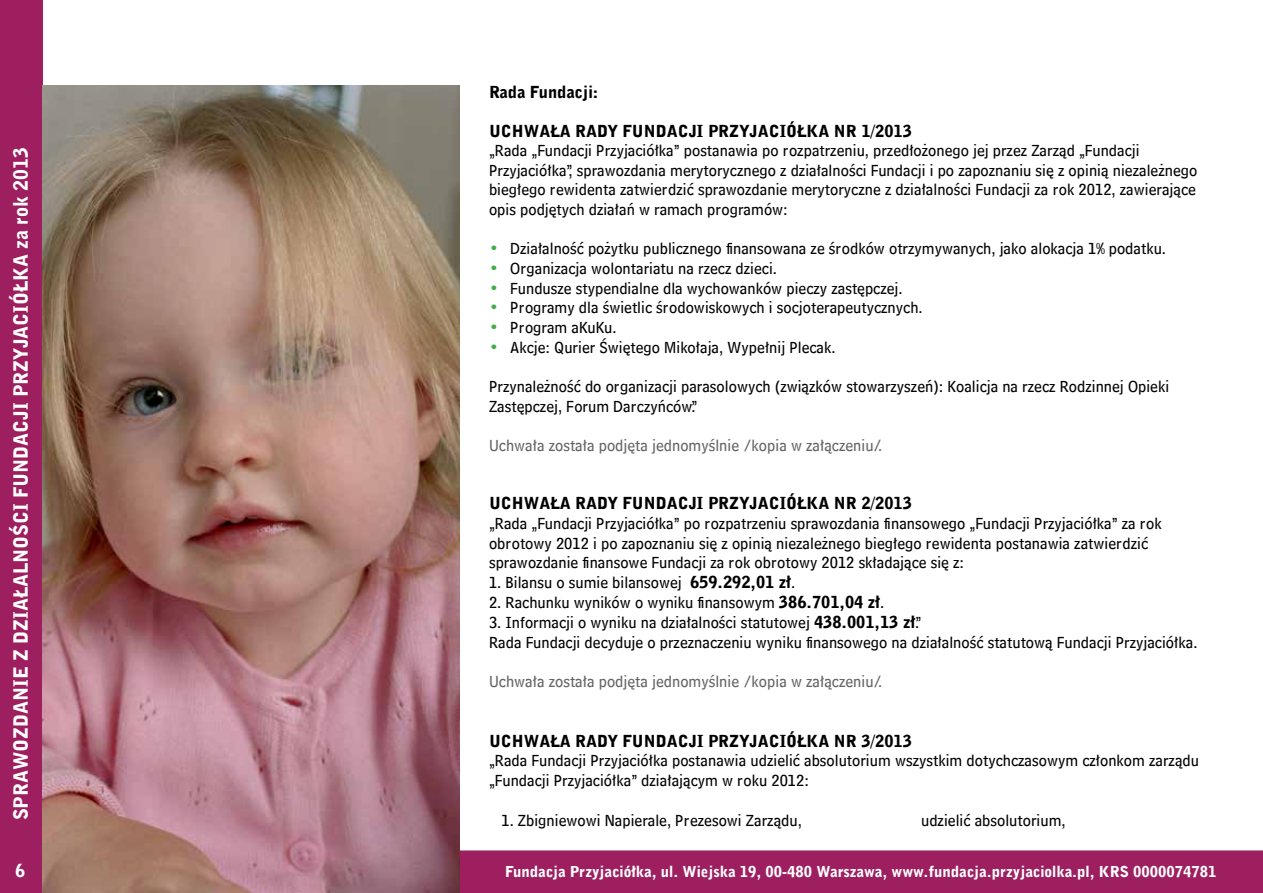
<style>
.page{position:relative;width:1263px;height:893px;background:#fff}
.page>*{position:absolute;margin:0;border:0;box-sizing:border-box;transform-origin:0 0}
.t1{font:19.5px "Bell Gothic Blk EU";color:#fff}
.t2{font:18px "Bell Gothic Blk EU";color:#fff}
.t3{font:16.5px/19.5px "Bell Cent Sub Cap EU";color:#000}
.t4{font:16.5px "Bell Gothic Blk EU";color:#000}
.t5{font:16.5px "Bell Cent Sub Cap EU";color:#646464}
.t6{font:15px "Bell Gothic Blk EU";color:#fff}
.s1{color:#41ad49}
.s2{font-family:"Bell Gothic Blk EU"}
</style>
<div class="page">
<div style="left:0;top:0;width:43px;height:893px;background:#9d1f60"></div>
<div style="left:41px;top:850px;width:1222px;height:43px;background:#9d1f60"></div>
<img style="left:43px;top:85px;width:416px;height:808px">
<p class="t1" style="left:9px;top:820px;width:674px;rotate:-90deg">SPRAWOZDANIE Z DZIAŁALNOŚCI FUNDACJI PRZYJACIÓŁKA za rok 2013</p>
<p class="t4" style="left:489px;top:81px;width:111px">Rada Fundacji:</p>
<p class="t4" style="left:489px;top:120px;width:424px">UCHWAŁA RADY FUNDACJI PRZYJACIÓŁKA NR 1/2013</p>
<p class="t3" style="left:489px;top:141px;width:710px">„Rada „Fundacji Przyjaciółka” postanawia po rozpatrzeniu, przedłożonego jej przez Zarząd „Fundacji Przyjaciółka”, sprawozdania merytorycznego z działalności Fundacji i po zapoznaniu się z opinią niezależnego biegłego rewidenta zatwierdzić sprawozdanie merytoryczne z działalności Fundacji za rok 2012, zawierające opis podjętych działań w ramach programów:</p>
<p class="t3" style="left:489px;top:238px;width:678px"><span class="s1">•</span> Działalność pożytku publicznego finansowana ze środków otrzymywanych, jako alokacja 1% podatku.</p>
<p class="t3" style="left:489px;top:258px;width:289px"><span class="s1">•</span> Organizacja wolontariatu na rzecz dzieci.</p>
<p class="t3" style="left:489px;top:278px;width:415px"><span class="s1">•</span> Fundusze stypendialne dla wychowanków pieczy zastępczej.</p>
<p class="t3" style="left:489px;top:298px;width:435px"><span class="s1">•</span> Programy dla świetlic środowiskowych i socjoterapeutycznych.</p>
<p class="t3" style="left:489px;top:318px;width:129px"><span class="s1">•</span> Program aKuKu.</p>
<p class="t3" style="left:489px;top:337px;width:348px"><span class="s1">•</span> Akcje: Qurier Świętego Mikołaja, Wypełnij Plecak.</p>
<p class="t3" style="left:489px;top:376px;width:682px">Przynależność do organizacji parasolowych (związków stowarzyszeń): Koalicja na rzecz Rodzinnej Opieki<br>Zastępczej, Forum Darczyńców.”</p>
<p class="t5" style="left:489px;top:435px;width:395px">Uchwała została podjęta jednomyślnie /kopia w załączeniu/.</p>
<p class="t4" style="left:489px;top:493px;width:424px">UCHWAŁA RADY FUNDACJI PRZYJACIÓŁKA NR 2/2013</p>
<p class="t3" style="left:489px;top:513px;width:674px">„Rada „Fundacji Przyjaciółka” po rozpatrzeniu sprawozdania finansowego „Fundacji Przyjaciółka” za rok obrotowy 2012 i po zapoznaniu się z opinią niezależnego biegłego rewidenta postanawia zatwierdzić sprawozdanie finansowe Fundacji za rok obrotowy 2012 składające się z:</p>
<p class="t3" style="left:489px;top:573px;width:308px">1. Bilansu o sumie bilansowej <span class="s2">659.292,01 zł</span>.</p>
<p class="t3" style="left:489px;top:592px;width:397px">2. Rachunku wyników o wyniku finansowym <span class="s2">386.701,04 zł</span>.</p>
<p class="t3" style="left:489px;top:612px;width:710px">3. Informacji o wyniku na działalności statutowej <span class="s2">438.001,13 zł</span>.”<br>Rada Fundacji decyduje o przeznaczeniu wyniku finansowego na działalność statutową Fundacji Przyjaciółka.</p>
<p class="t5" style="left:489px;top:672px;width:395px">Uchwała została podjęta jednomyślnie /kopia w załączeniu/.</p>
<p class="t4" style="left:489px;top:730px;width:424px">UCHWAŁA RADY FUNDACJI PRZYJACIÓŁKA NR 3/2013</p>
<p class="t3" style="left:489px;top:751px;width:712px">„Rada Fundacji Przyjaciółka postanawia udzielić absolutorium wszystkim dotychczasowym członkom zarządu „Fundacji Przyjaciółka” działającym w roku 2012:</p>
<p class="t3" style="left:501px;top:810px;width:302px">1. Zbigniewowi Napierale, Prezesowi Zarządu,</p>
<p class="t3" style="left:921px;top:810px;width:146px">udzielić absolutorium,</p>
<p class="t2" style="left:15px;top:860px;width:12px">6</p>
<p class="t6" style="left:505px;top:862px;width:713px">Fundacja Przyjaciółka, ul. Wiejska 19, 00-480 Warszawa, www.fundacja.przyjaciolka.pl, KRS 0000074781</p>
</div>
